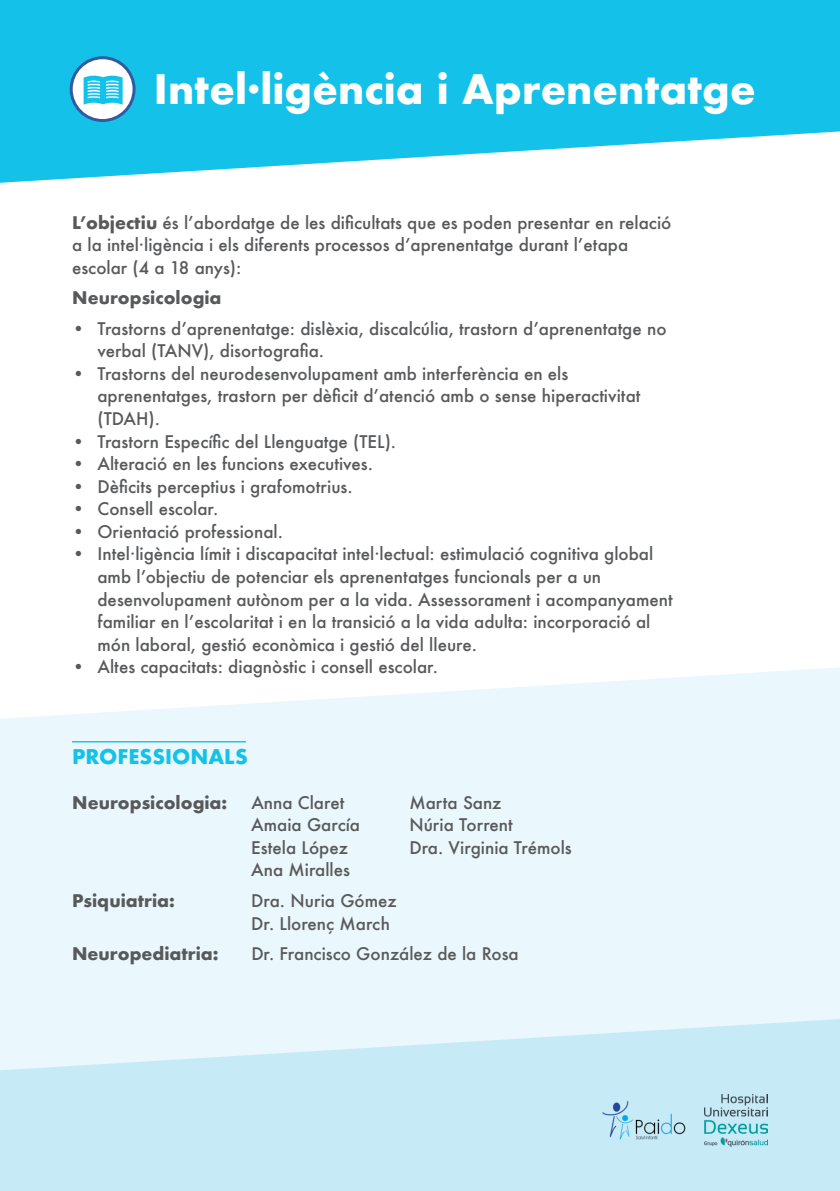
<style>
.page{position:relative;width:840px;height:1191px;background:#fff}
.page>*{position:absolute;margin:0;border:0;box-sizing:border-box;transform-origin:0 0}
.t1{font:700 39.6px "Futura";color:#fff}
.t2{font:700 19.8px "Futura";color:#14c2e9}
.t3{font:500 17px/22.6px "Futura";color:#58595b}
.t4{font:700 17px "Futura";color:#58595b}
.s1{font-weight:700}
</style>
<div class="page">
<div style="left:0;top:1070px;width:839px;height:121px;background:#c7eaf7"></div>
<svg style="left:0;top:668px;width:839px;height:402px;background:#e9f6fb"></svg>
<svg style="left:0;top:0;width:839px;height:183px;background:#36caec"></svg>
<svg style="left:72px;top:59px;width:62px;height:63px"></svg>
<hr style="left:72px;top:741px;width:174px;height:1px;background:#14c2e9">
<div style="left:70px;top:56px;width:65px;height:66px;border:3px solid #325aa2;border-radius:50%"></div>
<img style="left:704px;top:1094px;width:63px;height:52px">
<img style="left:601px;top:1091px;width:86px;height:53px">
<h1 class="t1" style="left:154px;top:61px;width:602px">I ntel·ligència i Aprenentatge</h1>
<p class="t3" style="left:72px;top:211px;width:600px"><span class="s1">L’objectiu</span> és l’abordatge de les dificultats que es poden presentar en relació a la intel·ligència i els diferents processos d’aprenentatge durant l’etapa escolar (4 a 18 anys):</p>
<p class="t4" style="left:72px;top:285px;width:151px">N europsicologia</p>
<p class="t3" style="left:97px;top:317px;width:570px;text-indent:-25px">• Trastorns d’aprenentatge: dislèxia, discalcúlia, trastorn d’aprenentatge no verbal (TANV), disortografia.</p>
<p class="t3" style="left:97px;top:362px;width:544px;text-indent:-25px">• Trastorns del neurodesenvolupament amb interferència en els aprenentatges, trastorn per dèficit d’atenció amb o sense hiperactivitat (TDAH).</p>
<p class="t3" style="left:72px;top:430px;width:325px">• Trastorn Específic del Llenguatge (TEL).</p>
<p class="t3" style="left:72px;top:452px;width:302px">• Alteració en les funcions executives.</p>
<p class="t3" style="left:72px;top:475px;width:282px">• Dèficits perceptius i grafomotrius.</p>
<p class="t3" style="left:72px;top:497px;width:148px">• Consell escolar.</p>
<p class="t3" style="left:72px;top:520px;width:212px">• Orientació professional.</p>
<p class="t3" style="left:97px;top:542px;width:576px;text-indent:-25px">• Intel·ligència límit i discapacitat intel·lectual: estimulació cognitiva global amb l’objectiu de potenciar els aprenentatges funcionals per a un desenvolupament autònom per a la vida. Assessorament i acompanyament familiar en l’escolaritat i en la transició a la vida adulta: incorporació al món laboral, gestió econòmica i gestió del lleure.</p>
<p class="t3" style="left:72px;top:655px;width:367px">• Altes capacitats: diagnòstic i consell escolar.</p>
<p class="t2" style="left:72px;top:742px;width:177px">Professionals</p>
<p class="t4" style="left:72px;top:790px;width:157px">Neuropsicologia:</p>
<p class="t3" style="left:251px;top:791px;width:95px">Anna Claret</p>
<p class="t3" style="left:409px;top:791px;width:93px">Marta Sanz</p>
<p class="t3" style="left:251px;top:813px;width:110px">Amaia García</p>
<p class="t3" style="left:409px;top:813px;width:105px">Núria Torrent</p>
<p class="t3" style="left:251px;top:836px;width:98px">Estela López</p>
<p class="t3" style="left:409px;top:836px;width:164px">Dra. Virginia Trémols</p>
<p class="t3" style="left:251px;top:858px;width:100px">Ana Miralles</p>
<p class="t4" style="left:72px;top:888px;width:104px">Psiquiatria:</p>
<p class="t3" style="left:251px;top:889px;width:147px">Dra. Nuria Gómez<br>Dr. Llorenç March</p>
<p class="t4" style="left:72px;top:941px;width:148px">Neuropediatria:</p>
<p class="t3" style="left:251px;top:942px;width:269px">Dr. Francisco González de la Rosa</p>
</div>
